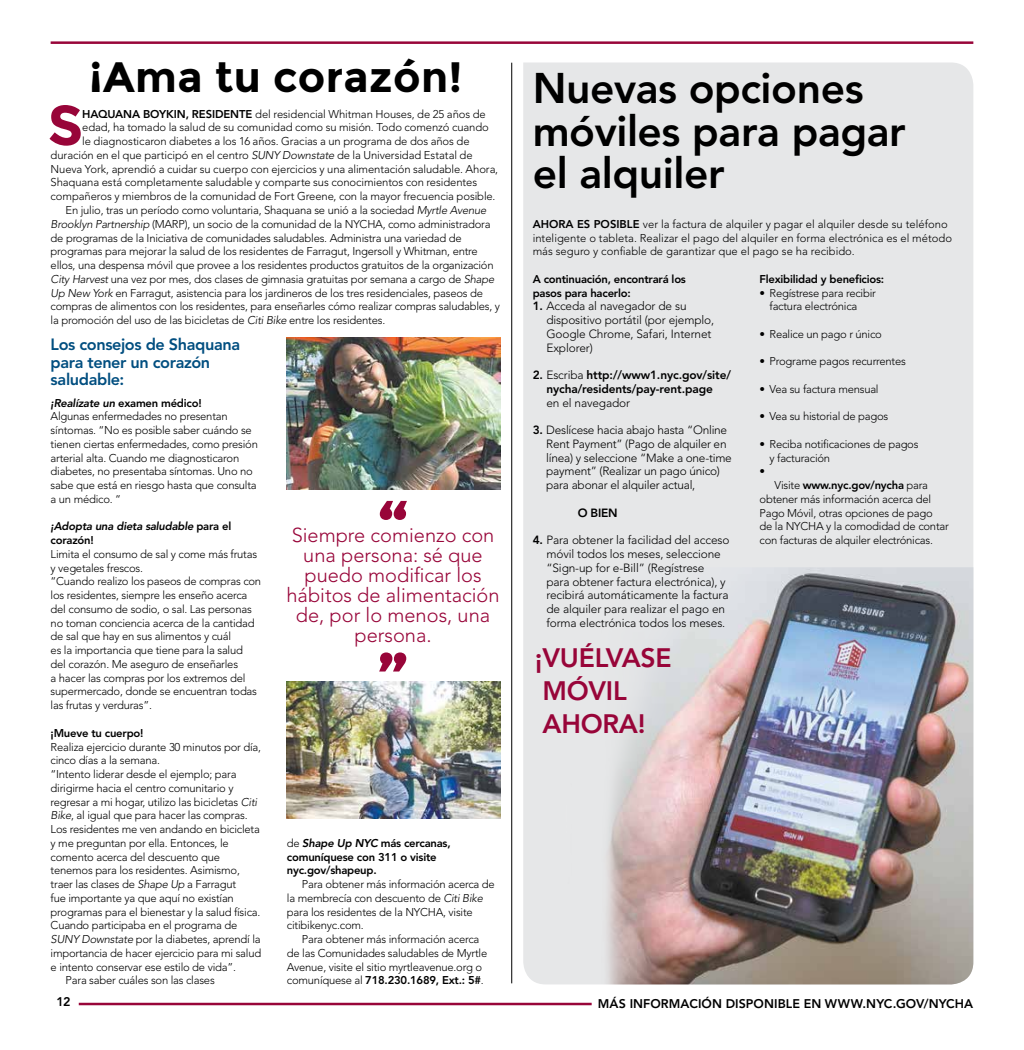
<style>
.page{position:relative;width:1024px;height:1050px;background:#fff}
.page>*{position:absolute;margin:0;border:0;box-sizing:border-box;transform-origin:0 0}
.t1{font:700 75px "Montserrat";color:#980539}
.t2{font:700 56.25px "Montserrat";color:#980539}
.t3{font:800 42.5px/42.5px "Avenir LT Std";letter-spacing:-.01em;color:#000}
.t4{font:700 42.5px "Montserrat";letter-spacing:.01em;color:#000}
.t5{font:800 26.5px/32.6px "Avenir LT Std";letter-spacing:-.01em;color:#980539}
.t6{font:300 20px/20px "Avenir LT Std";color:#980539;text-align:center}
.t7{font:800 16.25px/17.5px "Avenir LT Std";letter-spacing:-.025em;color:#004e80}
.t8{font:800 12.5px "Avenir LT Std";letter-spacing:.005em;color:#000}
.t9{font:300 11.88px/13.8px "Avenir LT Std";letter-spacing:-.01em;color:#000}
.t10{font:800 11.88px/13.8px "Avenir LT Std";letter-spacing:-.01em;color:#000;text-align:center}
.t11{font:300 11.25px/13.8px "Avenir LT Std";letter-spacing:-.02em;color:#000}
.t12{font:300 11.25px/13.8px "Avenir LT Std";color:#000}
.t13{font:800 11.25px/13.8px "Avenir LT Std";letter-spacing:-.02em;color:#000}
.t14{font:italic 800 11.25px/13.8px "Avenir LT Std";letter-spacing:-.02em;color:#000}
.s1{font-weight:800}
.s2{font-style:italic}
.s3{font-weight:800;font-style:italic}
.s4{font-style:normal}
.s5{font-weight:300}
</style>
<div class="page">
<hr style="left:79px;top:1002px;width:513px;height:3px;background:#980539">
<hr style="left:51px;top:41px;width:922px;height:3px;background:#980539">
<div style="left:523px;top:62px;width:450px;height:922px;background:#e6e7e8"></div>
<img style="left:565px;top:567px;width:408px;height:417px">
<img style="left:287px;top:338px;width:214px;height:151px">
<img style="left:287px;top:681px;width:214px;height:137px">
<hr style="left:511px;top:63px;width:1px;height:920px;background:#000">
<h3 class="t4" style="left:89px;top:52px;width:374px">¡Ama tu corazón!</h3>
<h2 class="t2" style="left:47px;top:92px;width:37px">S</h2>
<p class="t11" style="left:82px;top:107px;width:405px"><span class="s1">HAQUANA BOYKIN, RESIDENTE</span> del residencial Whitman Houses, de 25 años de</p>
<p class="t11" style="left:82px;top:121px;width:408px">edad, ha tomado la salud de su comunidad como su misión. Todo comenzó cuando</p>
<p class="t11" style="left:82px;top:134px;width:389px">le diagnosticaron diabetes a los 16 años. Gracias a un programa de dos años de</p>
<p class="t11" style="left:51px;top:148px;width:423px">duración en el que participó en el centro <span class="s2">SUNY Downstate</span> de la Universidad Estatal de</p>
<p class="t11" style="left:51px;top:162px;width:449px">Nueva York, aprendió a cuidar su cuerpo con ejercicios y una alimentación saludable. Ahora,</p>
<p class="t11" style="left:51px;top:176px;width:428px">Shaquana está completamente saludable y comparte sus conocimientos con residentes</p>
<p class="t11" style="left:51px;top:189px;width:446px">compañeros y miembros de la comunidad de Fort Greene, con la mayor frecuencia posible.</p>
<p class="t11" style="left:66px;top:203px;width:422px">En julio, tras un período como voluntaria, Shaquana se unió a la sociedad <span class="s2">Myrtle Avenue</span></p>
<p class="t11" style="left:51px;top:217px;width:441px"><span class="s2">Brooklyn Partnership</span> (MARP), un socio de la comunidad de la NYCHA, como administradora</p>
<p class="t11" style="left:51px;top:231px;width:412px">de programas de la Iniciativa de comunidades saludables. Administra una variedad de</p>
<p class="t11" style="left:51px;top:244px;width:429px">programas para mejorar la salud de los residentes de Farragut, Ingersoll y Whitman, entre</p>
<p class="t11" style="left:51px;top:258px;width:444px">ellos, una despensa móvil que provee a los residentes productos gratuitos de la organización</p>
<p class="t11" style="left:51px;top:272px;width:445px"><span class="s2">City Harvest</span> una vez por mes, dos clases de gimnasia gratuitas por semana a cargo de <span class="s2">Shape</span></p>
<p class="t11" style="left:51px;top:286px;width:434px"><span class="s2">Up New York</span> en Farragut, asistencia para los jardineros de los tres residenciales, paseos de</p>
<p class="t11" style="left:51px;top:299px;width:451px">compras de alimentos con los residentes, para enseñarles cómo realizar compras saludables, y</p>
<p class="t11" style="left:51px;top:313px;width:336px">la promoción del uso de las bicicletas de <span class="s2">Citi Bike</span> entre los residentes.</p>
<h3 class="t7" style="left:51px;top:336px;width:191px">Los consejos de Shaquana para tener un corazón saludable:</h3>
<p class="t11" style="left:51px;top:396px;width:209px"><span class="s3">¡Realízate un</span> <span class="s1">examen médico!<br></span>Algunas enfermedades no presentan síntomas. “No es posible saber cuándo se tienen ciertas enfermedades, como presión arterial alta. Cuando me diagnosticaron diabetes, no presentaba síntomas. Uno no sabe que está en riesgo hasta que consulta a un médico. “</p>
<p class="t14" style="left:51px;top:520px;width:182px">¡Adopta una dieta saludable <span class="s4">para el corazón!</span></p>
<p class="t11" style="left:51px;top:547px;width:212px">Limita el consumo de sal y come más frutas y vegetales frescos.<br>“Cuando realizo los paseos de compras con los residentes, siempre les enseño acerca del consumo de sodio, o sal. Las personas no toman conciencia acerca de la cantidad de sal que hay en sus alimentos y cuál<br>es la importancia que tiene para la salud<br>del corazón. Me aseguro de enseñarles<br>a hacer las compras por los extremos del supermercado, donde se encuentran todas las frutas y verduras”.</p>
<p class="t13" style="left:51px;top:726px;width:94px">¡Mueve tu cuerpo!</p>
<p class="t11" style="left:51px;top:739px;width:212px">Realiza ejercicio durante 30 minutos por día,</p>
<p class="t11" style="left:51px;top:753px;width:111px">cinco días a la semana.</p>
<p class="t11" style="left:51px;top:767px;width:187px">“Intento liderar desde el ejemplo; para</p>
<p class="t11" style="left:51px;top:781px;width:184px">dirigirme hacia el centro comunitario y</p>
<p class="t11" style="left:51px;top:794px;width:208px">regresar a mi hogar, utilizo las bicicletas <span class="s2">Citi</span></p>
<p class="t11" style="left:51px;top:808px;width:198px"><span class="s2">Bike</span>, al igual que para hacer las compras.</p>
<p class="t11" style="left:51px;top:822px;width:211px">Los residentes me ven andando en bicicleta</p>
<p class="t11" style="left:51px;top:836px;width:180px">y me preguntan por ella. Entonces, le</p>
<p class="t11" style="left:51px;top:849px;width:171px">comento acerca del descuento que</p>
<p class="t11" style="left:51px;top:863px;width:191px">tenemos para los residentes. Asimismo,</p>
<p class="t11" style="left:51px;top:877px;width:187px">traer las clases de <span class="s2">Shape Up</span> a Farragut</p>
<p class="t11" style="left:51px;top:891px;width:185px">fue importante ya que aquí no existían</p>
<p class="t11" style="left:51px;top:904px;width:211px">programas para el bienestar y la salud física.</p>
<p class="t11" style="left:51px;top:918px;width:188px">Cuando participaba en el programa de</p>
<p class="t11" style="left:51px;top:932px;width:212px"><span class="s2">SUNY Downstate</span> por la diabetes, aprendí la</p>
<p class="t11" style="left:51px;top:946px;width:212px">importancia de hacer ejercicio para mi salud</p>
<p class="t11" style="left:51px;top:959px;width:187px">e intento conservar ese estilo de vida”.</p>
<p class="t11" style="left:66px;top:973px;width:151px">Para saber cuáles son las clases</p>
<h1 class="t1" style="left:377px;top:482px;width:33px">“</h1>
<h3 class="t6" style="left:292px;top:525px;width:204px">Siempre comienzo con una persona: sé que</h3>
<h3 class="t6" style="left:286px;top:565px;width:215px">puedo modificar los hábitos de alimentación de, por lo menos, una persona.</h3>
<h1 class="t1" style="left:377px;top:633px;width:33px">”</h1>
<p class="t13" style="left:287px;top:836px;width:165px"><span class="s5">de</span> <span class="s2">Shape Up NYC</span> más cercanas, comuníquese con 311 o visite nyc.gov/shapeup.</p>
<p class="t11" style="left:287px;top:877px;width:209px;text-indent:15px">Para obtener más información acerca de la membrecía con descuento de <span class="s2">Citi Bike </span>para los residentes de la NYCHA, visite citibikenyc.com.</p>
<p class="t11" style="left:287px;top:932px;width:202px;text-indent:15px">Para obtener más información acerca de las Comunidades saludables de Myrtle Avenue, visite el sitio myrtleavenue.org o comuníquese al <span class="s1">718.230.1689, Ext.: 5#</span>.</p>
<h3 class="t3" style="left:533px;top:67px;width:374px">Nuevas opciones móviles para pagar el alquiler</h3>
<p class="t12" style="left:533px;top:217px;width:421px"><span class="s1">AHORA ES POSIBLE</span> ver la factura de alquiler y pagar el alquiler desde su teléfono inteligente o tableta. Realizar el pago del alquiler en forma electrónica es el método más seguro y confiable de garantizar que el pago se ha recibido.</p>
<p class="t13" style="left:533px;top:272px;width:155px">A continuación, encontrará los pasos para hacerlo:</p>
<p class="t9" style="left:546px;top:299px;width:169px;text-indent:-14px"><span class="s1">1.</span> Acceda al navegador de su dispositivo portátil (por ejemplo,<br>Google Chrome, Safari, Internet<br>Explorer)</p>
<p class="t10" style="left:533px;top:368px;width:200px">2. <span class="s5">Escriba</span> http://www1.nyc.gov/site/ nycha/residents/pay-rent.page</p>
<p class="t9" style="left:546px;top:395px;width:85px">en el navegador</p>
<p class="t9" style="left:546px;top:423px;width:187px;text-indent:-14px"><span class="s1">3.</span> Deslícese hacia abajo hasta “Online Rent Payment” (Pago de alquiler en línea) y seleccione “Make a one-time payment” (Realizar un pago único) para abonar el alquiler actual,</p>
<p class="t10" style="left:578px;top:505px;width:41px">O BIEN</p>
<p class="t9" style="left:546px;top:533px;width:185px;text-indent:-14px"><span class="s1">4.</span> Para obtener la facilidad del acceso móvil todos los meses, seleccione “Sign-up for e-Bill” (Regístrese para obtener factura electrónica), y recibirá automáticamente la factura de alquiler para realizar el pago en forma electrónica todos los meses.</p>
<p class="t13" style="left:759px;top:272px;width:126px">Flexibilidad y beneficios:</p>
<p class="t11" style="left:769px;top:286px;width:108px;text-indent:-10px">• Regístrese para recibir factura electrónica</p>
<p class="t11" style="left:759px;top:327px;width:124px">• Realice un pago r único</p>
<p class="t11" style="left:759px;top:354px;width:148px">• Programe pagos recurrentes</p>
<p class="t11" style="left:759px;top:382px;width:121px">• Vea su factura mensual</p>
<p class="t11" style="left:759px;top:409px;width:130px">• Vea su historial de pagos</p>
<p class="t11" style="left:759px;top:437px;width:160px">• Reciba notificaciones de pagos</p>
<p class="t11" style="left:769px;top:451px;width:62px">y facturación</p>
<p class="t11" style="left:759px;top:464px;width:7px">•</p>
<p class="t13" style="left:774px;top:478px;width:155px"><span class="s5">Visite</span> www.nyc.gov/nycha <span class="s5">para</span></p>
<p class="t11" style="left:759px;top:492px;width:173px">obtener más información acerca del</p>
<p class="t11" style="left:759px;top:506px;width:175px">Pago Móvil, otras opciones de pago</p>
<p class="t11" style="left:759px;top:519px;width:191px">de la NYCHA y la comodidad de contar</p>
<p class="t11" style="left:759px;top:533px;width:175px">con facturas de alquiler electrónicas.</p>
<h3 class="t5" style="left:535px;top:642px;width:138px">¡VUÉLVASE<br>MÓVIL<br>AHORA!</h3>
<p class="t8" style="left:56px;top:994px;width:15px">12</p>
<p class="t8" style="left:598px;top:996px;width:377px">MÁS INFORMACIÓN DISPONIBLE EN WWW.NYC.GOV/NYCHA</p>
</div>
